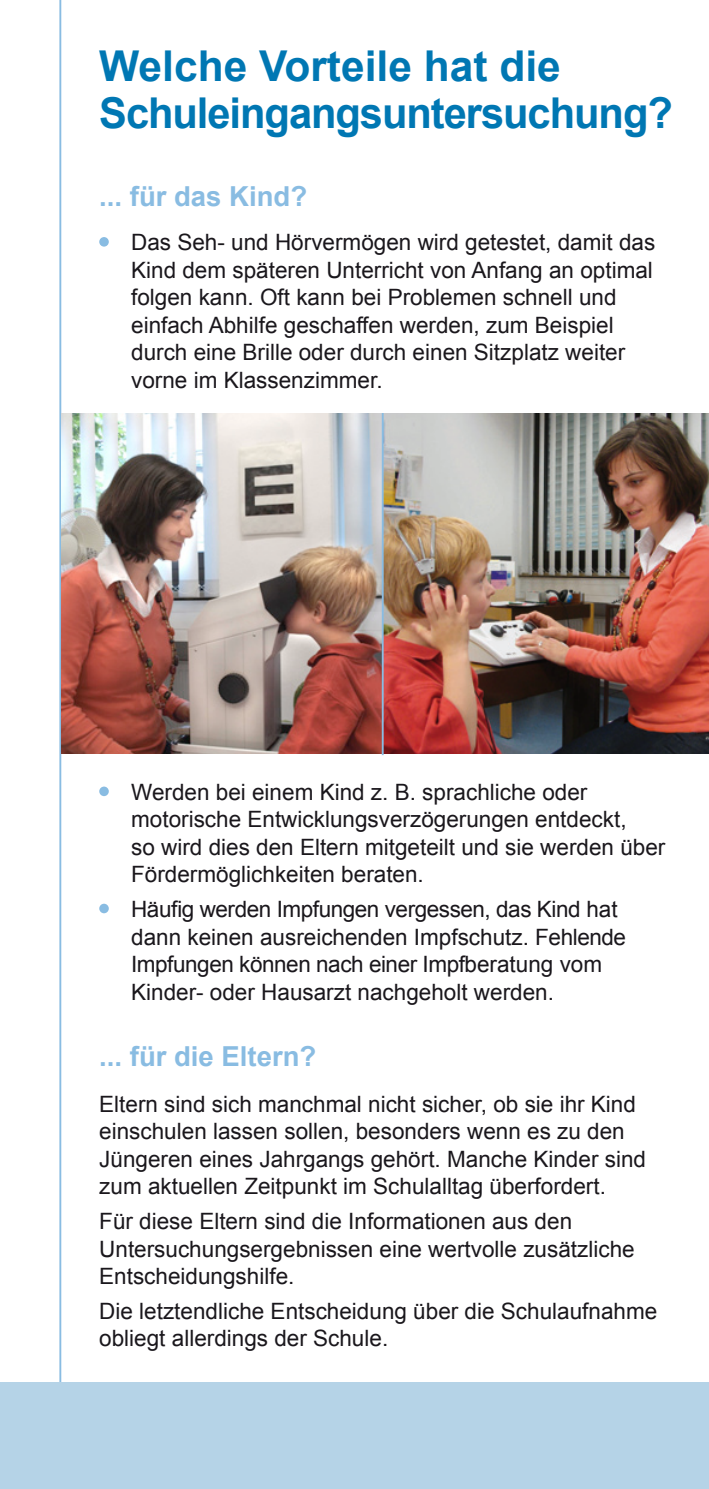
<style>
.page{position:relative;width:709px;height:1489px;background:#fff}
.page>*{position:absolute;margin:0;border:0;box-sizing:border-box;transform-origin:0 0}
.t1{font:700 42.5px/47.5px "Arial";letter-spacing:-.025em;color:#0077b3}
.t2{font:700 27.5px "Arial";color:#89bce2}
.t3{font:22.5px/27.5px "Arial";color:#1a171c}
</style>
<div class="page">
<hr style="left:59px;top:0;width:2px;height:1382px;background:#89bce2">
<img style="left:62px;top:413px;width:647px;height:341px">
<hr style="left:382px;top:413px;width:1px;height:342px;background:#89bce2">
<div style="left:99px;top:237px;width:10px;height:9px;background:#89bce2;border-radius:50%"></div>
<div style="left:99px;top:786px;width:10px;height:10px;background:#89bce2;border-radius:50%"></div>
<div style="left:99px;top:903px;width:10px;height:10px;background:#89bce2;border-radius:50%"></div>
<div style="left:0;top:1382px;width:709px;height:106px;background:#b5d3e7"></div>
<h1 class="t1" style="left:99px;top:43px;width:575px">Welche Vorteile hat die<br>Schuleingangsuntersuchung?</h1>
<p class="t2" style="left:99px;top:178px;width:209px">... für das Kind?</p>
<p class="t3" style="left:131px;top:229px;width:525px">Das Seh- und Hörvermögen wird getestet, damit das Kind dem späteren Unterricht von Anfang an optimal folgen kann. Oft kann bei Problemen schnell und einfach Abhilfe geschaffen werden, zum Beispiel durch eine Brille oder durch einen Sitzplatz weiter vorne im Klassenzimmer.</p>
<p class="t3" style="left:131px;top:778px;width:535px">Werden bei einem Kind z. B. sprachliche oder motorische Entwicklungsverzögerungen entdeckt,<br>so wird dies den Eltern mitgeteilt und sie werden über Fördermöglichkeiten beraten.</p>
<p class="t3" style="left:131px;top:895px;width:496px">Häufig werden Impfungen vergessen, das Kind hat dann keinen ausreichenden Impfschutz. Fehlende Impfungen können nach einer Impfberatung vom Kinder- oder Hausarzt nachgeholt werden.</p>
<p class="t2" style="left:99px;top:1038px;width:219px">... für die Eltern?</p>
<p class="t3" style="left:99px;top:1090px;width:548px">Eltern sind sich manchmal nicht sicher, ob sie ihr Kind einschulen lassen sollen, besonders wenn es zu den Jüngeren eines Jahrgangs gehört. Manche Kinder sind zum aktuellen Zeitpunkt im Schulalltag überfordert.</p>
<p class="t3" style="left:99px;top:1207px;width:537px">Für diese Eltern sind die Informationen aus den<br>Untersuchungsergebnissen eine wertvolle zusätzliche<br>Entscheidungshilfe.</p>
<p class="t3" style="left:99px;top:1296px;width:559px">Die letztendliche Entscheidung über die Schulaufnahme obliegt allerdings der Schule.</p>
</div>
